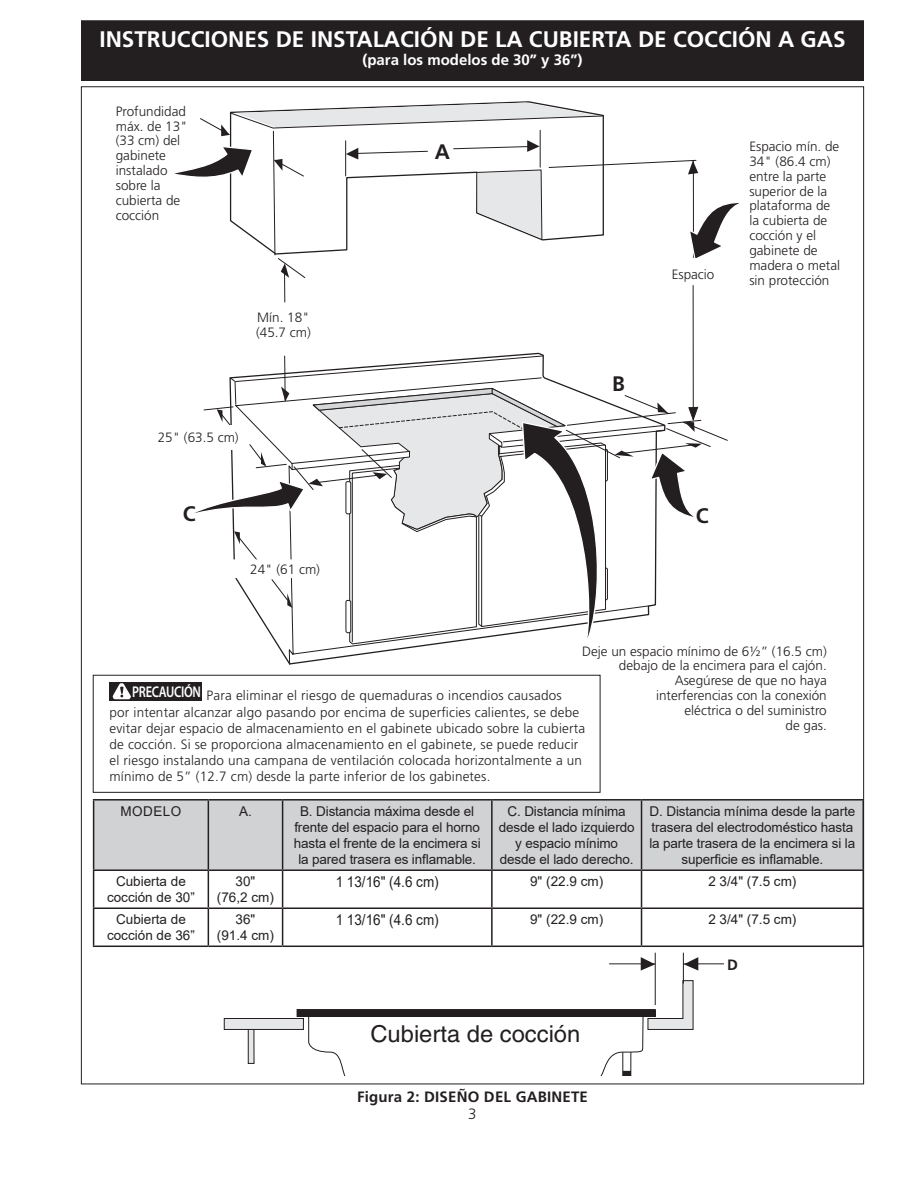
<style>
.page{position:relative;width:918px;height:1188px;background:#fff}
.page>*{position:absolute;margin:0;border:0;box-sizing:border-box;transform-origin:0 0}
.t1{font:23.25px "Helvetica";color:#231f20}
.t2{font:700 22.5px "Frutiger";color:#fff}
.t3{font:700 21px "Frutiger";color:#231f20}
.t4{font:15px "Arial";color:#231f20;scale:.9 1}
.t5{font:700 15px "Frutiger";letter-spacing:.015em;color:#231f20}
.t6{font:700 15px "Frutiger";color:#fff}
.t7{font:300 15px "Frutiger";color:#231f20}
.t8{font:300 13.5px/14.9px "Frutiger";letter-spacing:.015em;color:#231f20}
.t9{font:13.5px/16.2px "Arial";letter-spacing:-.01em;color:#231f20;text-align:center}
</style>
<div class="page">
<div style="left:82px;top:21px;width:781px;height:59px;background:#231f20"></div>
<div style="left:81px;top:20px;width:783px;height:61px;border:2px solid #231f20"></div>
<div style="left:93px;top:675px;width:507px;height:118px;border:1px solid #231f20"></div>
<svg style="left:236px;top:102px;width:357px;height:11px"></svg>
<svg style="left:230px;top:113px;width:374px;height:273px"></svg>
<svg style="left:238px;top:129px;width:490px;height:318px"></svg>
<hr style="left:284px;top:269px;width:1px;height:33px;background:#231f20">
<svg style="left:281px;top:263px;width:8px;height:15px"></svg>
<svg style="left:688px;top:161px;width:10px;height:13px"></svg>
<svg style="left:346px;top:148px;width:12px;height:12px"></svg>
<svg style="left:527px;top:140px;width:13px;height:12px"></svg>
<svg style="left:688px;top:201px;width:51px;height:60px"></svg>
<svg style="left:274px;top:159px;width:31px;height:18px"></svg>
<svg style="left:174px;top:145px;width:80px;height:36px"></svg>
<svg style="left:200px;top:117px;width:30px;height:19px"></svg>
<svg style="left:194px;top:386px;width:508px;height:262px"></svg>
<div style="left:94px;top:801px;width:768px;height:68px;background:#d1d2d4"></div>
<hr style="left:93px;top:799px;width:115px;height:2px;background:#231f20">
<hr style="left:93px;top:801px;width:1px;height:68px;background:#231f20">
<hr style="left:208px;top:799px;width:75px;height:2px;background:#231f20">
<hr style="left:208px;top:801px;width:1px;height:68px;background:#231f20">
<hr style="left:283px;top:799px;width:209px;height:2px;background:#231f20">
<hr style="left:282px;top:801px;width:1px;height:68px;background:#231f20">
<hr style="left:492px;top:799px;width:150px;height:2px;background:#231f20">
<hr style="left:491px;top:801px;width:2px;height:68px;background:#231f20">
<hr style="left:642px;top:799px;width:222px;height:2px;background:#231f20">
<hr style="left:641px;top:801px;width:1px;height:68px;background:#231f20">
<hr style="left:862px;top:801px;width:2px;height:68px;background:#231f20">
<hr style="left:93px;top:869px;width:115px;height:2px;background:#231f20">
<hr style="left:93px;top:871px;width:1px;height:36px;background:#231f20">
<hr style="left:208px;top:869px;width:75px;height:2px;background:#231f20">
<hr style="left:208px;top:871px;width:1px;height:36px;background:#231f20">
<hr style="left:283px;top:869px;width:209px;height:2px;background:#231f20">
<hr style="left:282px;top:871px;width:1px;height:36px;background:#231f20">
<hr style="left:492px;top:869px;width:150px;height:2px;background:#231f20">
<hr style="left:491px;top:871px;width:2px;height:36px;background:#231f20">
<hr style="left:642px;top:869px;width:222px;height:2px;background:#231f20">
<hr style="left:641px;top:871px;width:1px;height:36px;background:#231f20">
<hr style="left:862px;top:871px;width:2px;height:36px;background:#231f20">
<hr style="left:93px;top:907px;width:115px;height:2px;background:#231f20">
<hr style="left:93px;top:909px;width:1px;height:37px;background:#231f20">
<hr style="left:208px;top:907px;width:75px;height:2px;background:#231f20">
<hr style="left:208px;top:909px;width:1px;height:37px;background:#231f20">
<hr style="left:283px;top:907px;width:209px;height:2px;background:#231f20">
<hr style="left:282px;top:909px;width:1px;height:37px;background:#231f20">
<hr style="left:492px;top:907px;width:150px;height:2px;background:#231f20">
<hr style="left:491px;top:909px;width:2px;height:37px;background:#231f20">
<hr style="left:642px;top:907px;width:222px;height:2px;background:#231f20">
<hr style="left:641px;top:909px;width:1px;height:37px;background:#231f20">
<hr style="left:862px;top:909px;width:2px;height:37px;background:#231f20">
<hr style="left:93px;top:946px;width:115px;height:1px;background:#231f20">
<hr style="left:208px;top:946px;width:75px;height:1px;background:#231f20">
<hr style="left:283px;top:946px;width:209px;height:1px;background:#231f20">
<hr style="left:492px;top:946px;width:150px;height:1px;background:#231f20">
<hr style="left:642px;top:946px;width:222px;height:1px;background:#231f20">
<div style="left:248px;top:1029px;width:6px;height:34px;background:#e6e7e9"></div>
<div style="left:248px;top:1029px;width:6px;height:35px;border:1px solid #231f20"></div>
<div style="left:224px;top:1018px;width:79px;height:11px;background:#e6e7e9"></div>
<div style="left:224px;top:1018px;width:80px;height:12px;border:1px solid #231f20"></div>
<svg style="left:308px;top:980px;width:385px;height:96px"></svg>
<div style="left:297px;top:1010px;width:358px;height:7px;background:#231f20"></div>
<div style="left:297px;top:1009px;width:358px;height:8px;border:1px solid #231f20"></div>
<hr style="left:683px;top:953px;width:1px;height:31px;background:#231f20">
<hr style="left:655px;top:953px;width:1px;height:52px;background:#231f20">
<hr style="left:609px;top:963px;width:46px;height:1px;background:#231f20">
<hr style="left:683px;top:963px;width:41px;height:1px;background:#231f20">
<svg style="left:684px;top:957px;width:14px;height:14px"></svg>
<svg style="left:641px;top:957px;width:14px;height:14px"></svg>
<div style="left:109px;top:682px;width:93px;height:18px;background:#231f20"></div>
<svg style="left:112px;top:683px;width:18px;height:17px"></svg>
<h2 class="t2" style="left:99px;top:26px;width:748px">INSTRUCCIONES DE INSTALACIÓN DE LA CUBIERTA DE COCCIÓN A GAS</h2>
<p class="t6" style="left:362px;top:51px;width:222px">(para los modelos de 30” y 36”)</p>
<p class="t8" style="left:116px;top:104px;width:74px">Profundidad máx. de 13" (33 cm) del gabinete instalado sobre la cubierta de cocción</p>
<p class="t8" style="left:256px;top:310px;width:56px">Mín. 18" (45.7 cm)</p>
<p class="t8" style="left:158px;top:430px;width:83px">25" (63.5 cm)</p>
<h3 class="t3" style="left:435px;top:139px;width:17px">A</h3>
<h3 class="t3" style="left:612px;top:371px;width:14px">B</h3>
<p class="t8" style="left:672px;top:267px;width:44px">Espacio</p>
<h3 class="t3" style="left:183px;top:501px;width:14px">C</h3>
<h3 class="t3" style="left:696px;top:504px;width:14px">C</h3>
<p class="t8" style="left:250px;top:562px;width:71px">24" (61 cm)</p>
<p class="t8" style="left:749px;top:139px;width:92px">Espacio mín. de<br>34" (86.4 cm) entre la parte superior de la plataforma de la cubierta de cocción y el gabinete de madera o metal sin protección</p>
<p class="t8" style="left:582px;top:643px;width:246px;text-align:right">Deje un espacio mínimo de 6½” (16.5 cm) debajo de la encimera para el cajón.<br>Asegúrese de que no haya<br>interferencias con la conexión<br>eléctrica o del suministro<br>de gas.</p>
<p class="t8" style="left:109px;top:688px;width:477px;line-height:16.2px;text-indent:23px"><sup>PRECAUCIÓN</sup> Para eliminar el riesgo de quemaduras o incendios causados<br>por intentar alcanzar algo pasando por encima de superficies calientes, se debe evitar dejar espacio de almacenamiento en el gabinete ubicado sobre la cubierta de cocción. Si se proporciona almacenamiento en el gabinete, se puede reducir el riesgo instalando una campana de ventilación colocada horizontalmente a un mínimo de 5” (12.7 cm) desde la parte inferior de los gabinetes.</p>
<p class="t9" style="left:121px;top:803px;width:62px">MODELO</p>
<p class="t9" style="left:239px;top:803px;width:14px">A.</p>
<p class="t9" style="left:294px;top:803px;width:189px">B. Distancia máxima desde el frente del espacio para el horno hasta el frente de la encimera si la pared trasera es inflamable.</p>
<p class="t9" style="left:499px;top:803px;width:137px">C. Distancia mínima desde el lado izquierdo y espacio mínimo desde el lado derecho.</p>
<p class="t9" style="left:649px;top:803px;width:207px">D. Distancia mínima desde la parte trasera del electrodoméstico hasta la parte trasera de la encimera si la superficie es inflamable.</p>
<p class="t9" style="left:107px;top:873px;width:89px">Cubierta de cocción de 30”</p>
<p class="t9" style="left:217px;top:873px;width:59px">30"<br>(76,2 cm)</p>
<p class="t4" style="left:336px;top:872px;width:116px">1 13/16" (4.6 cm)</p>
<p class="t9" style="left:530px;top:873px;width:75px">9" (22.9 cm)</p>
<p class="t9" style="left:708px;top:873px;width:90px">2 3/4" (7.5 cm)</p>
<p class="t9" style="left:107px;top:911px;width:89px">Cubierta de cocción de 36”</p>
<p class="t9" style="left:217px;top:911px;width:59px">36"<br>(91.4 cm)</p>
<p class="t4" style="left:336px;top:910px;width:116px">1 13/16" (4.6 cm)</p>
<p class="t9" style="left:530px;top:911px;width:75px">9" (22.9 cm)</p>
<p class="t9" style="left:708px;top:911px;width:90px">2 3/4" (7.5 cm)</p>
<h1 class="t1" style="left:370px;top:1021px;width:211px">Cubierta de cocción</h1>
<p class="t5" style="left:357px;top:1088px;width:232px">Figura 2: DISEÑO DEL GABINETE</p>
<p class="t7" style="left:468px;top:1105px;width:10px">3</p>
<p class="t5" style="left:727px;top:956px;width:12px">D</p>
</div>
